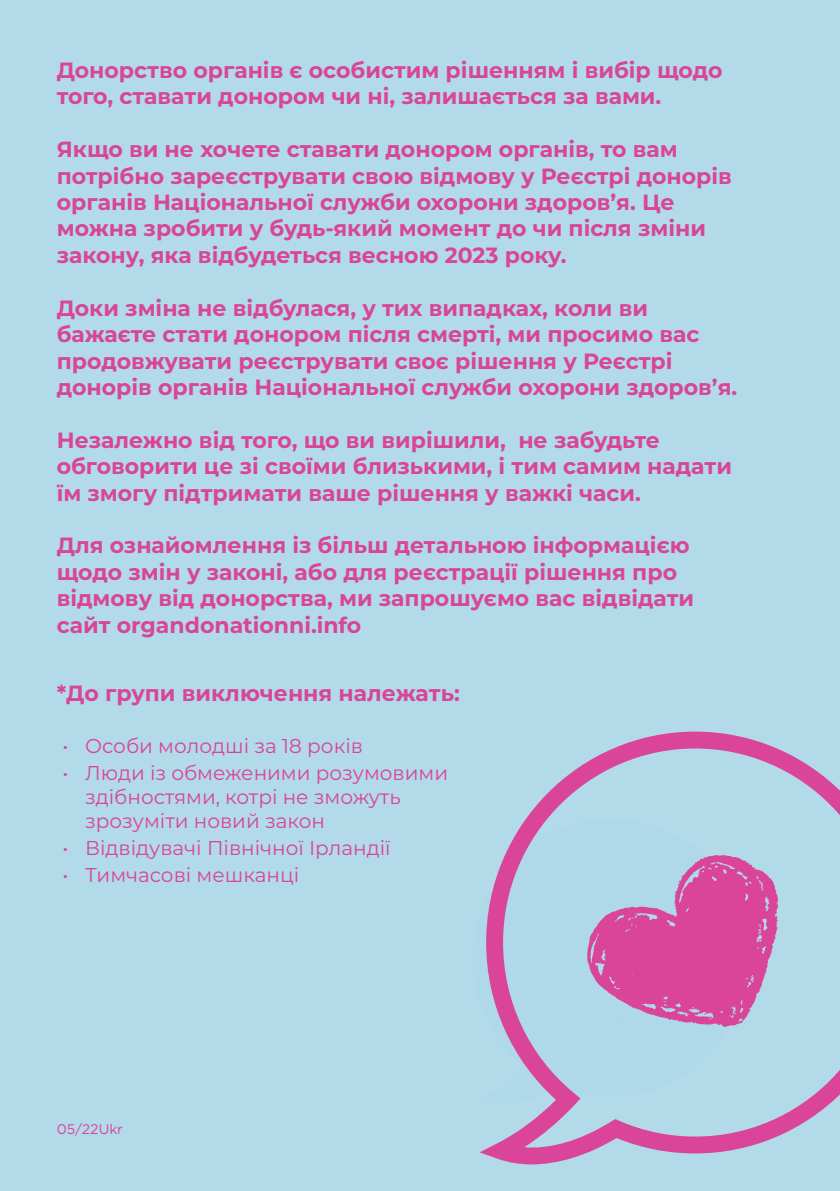
<style>
.page{position:relative;width:840px;height:1191px;background:#fff}
.page>*{position:absolute;margin:0;border:0;box-sizing:border-box;transform-origin:0 0}
.t1{font:700 22px/26.4px "Montserrat";color:#d84599}
.t2{font:20px/24px "Montserrat";color:#d84599}
.t3{font:14px "Gotham Rounded";color:#d84599}
</style>
<div class="page">
<div style="left:0;top:0;width:839px;height:1191px;background:#b3dae8"></div>
<svg style="left:479px;top:731px;width:360px;height:433px"></svg>
<svg style="left:586px;top:854px;width:191px;height:173px"></svg>
<p class="t1" style="left:57px;top:56px;width:667px">Донорство органів є особистим рішенням і вибір щодо того, ставати донором чи ні, залишається за вами.</p>
<p class="t1" style="left:57px;top:135px;width:676px">Якщо ви не хочете ставати донором органів, то вам потрібно зареєструвати свою відмову у Реєстрі донорів органів Національної служби охорони здоров’я. Це можна зробити у будь-який момент до чи після зміни закону, яка відбудеться весною 2023 року.</p>
<p class="t1" style="left:57px;top:293px;width:681px">Доки зміна не відбулася, у тих випадках, коли ви бажаєте стати донором після смерті, ми просимо вас продовжувати реєструвати своє рішення у Реєстрі донорів органів Національної служби охорони здоров’я.</p>
<p class="t1" style="left:57px;top:425px;width:676px">Незалежно від того, що ви вирішили, не забудьте обговорити це зі своїми близькими, і тим самим надати їм змогу підтримати ваше рішення у важкі часи.</p>
<p class="t1" style="left:57px;top:531px;width:638px">Для ознайомлення із більш детальною інформацією щодо змін у законі, або для реєстрації рішення про відмову від донорства, ми запрошуємо вас відвідати сайт organdonationni.info</p>
<p class="t1" style="left:57px;top:678px;width:404px">*До групи виключення належать:</p>
<p class="t2" style="left:62px;top:733px;width:302px">• Особи молодші за 18 років</p>
<p class="t2" style="left:85px;top:760px;width:364px;text-indent:-23px">• Люди із обмеженими розумовими здібностями, котрі не зможуть зрозуміти новий закон</p>
<p class="t2" style="left:62px;top:835px;width:329px">• Відвідувачі Північної Ірландії</p>
<p class="t2" style="left:62px;top:862px;width:238px">• Тимчасові мешканці</p>
<p class="t3" style="left:57px;top:1119px;width:68px">05/22Ukr</p>
</div>
